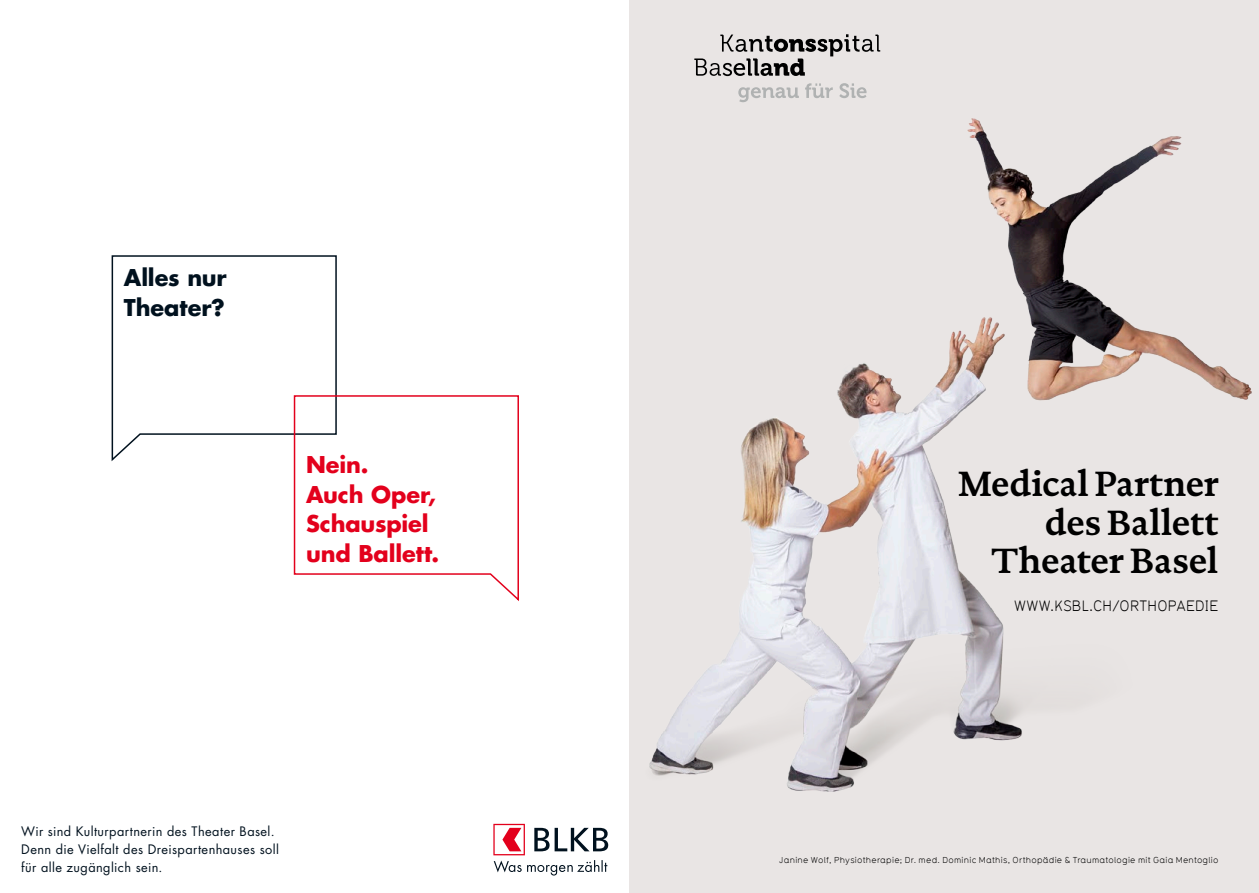
<style>
.page{position:relative;width:1259px;height:893px;background:#fff}
.page>*{position:absolute;margin:0;border:0;box-sizing:border-box;transform-origin:0 0}
.t1{font:700 35.55px/38.7px "DTL Documenta TOT";letter-spacing:-.015em;color:#000;text-align:right}
.t2{font:700 22.5px/30px "Futura Std";letter-spacing:-.005em;color:#e3001c}
.t3{font:700 22.5px/30px "Futura Std";letter-spacing:-.005em;color:#00111e}
.t4{font:14.7px "Typ 1451";letter-spacing:.015em;color:#000;scale:.95 1}
.t5{font:12.75px/18px "Futura Std";letter-spacing:.035em;color:#00111e}
.t6{font:8.4px "Typ 1451";letter-spacing:.03em;color:#000}
</style>
<div class="page">
<svg style="left:493px;top:824px;width:115px;height:51px"></svg>
<svg style="left:111px;top:255px;width:226px;height:207px"></svg>
<svg style="left:293px;top:394px;width:226px;height:207px"></svg>
<div style="left:629px;top:0;width:630px;height:893px;background:#e9e5e4"></div>
<img style="left:649px;top:90px;width:603px;height:702px">
<svg style="left:738px;top:87px;width:61px;height:15px"></svg>
<svg style="left:805px;top:83px;width:28px;height:15px"></svg>
<svg style="left:839px;top:83px;width:27px;height:15px"></svg>
<svg style="left:694px;top:34px;width:186px;height:42px"></svg>
<h2 class="t3" style="left:124px;top:262px;width:104px">Alles nur<br>Theater?</h2>
<h2 class="t2" style="left:306px;top:449px;width:135px">Nein.<br>Auch Oper,<br>Schauspiel und Ballett.</h2>
<p class="t5" style="left:21px;top:822px;width:259px">Wir sind Kulturpartnerin des Theater Basel.<br>Denn die Vielfalt des Dreispartenhauses soll für alle zugänglich sein.</p>
<h1 class="t1" style="left:958px;top:464px;width:262px">Medical Partner des Ballett<br>Theater Basel</h1>
<p class="t4" style="left:1014px;top:596px;width:217px">WWW.KSBL.CH/ORTHOPAEDIE</p>
<p class="t6" style="left:779px;top:855px;width:441px">Janine Wolf, Physiotherapie; Dr. med. Dominic Mathis, Orthopädie &amp; Traumatologie mit Gaia Mentoglio</p>
</div>
